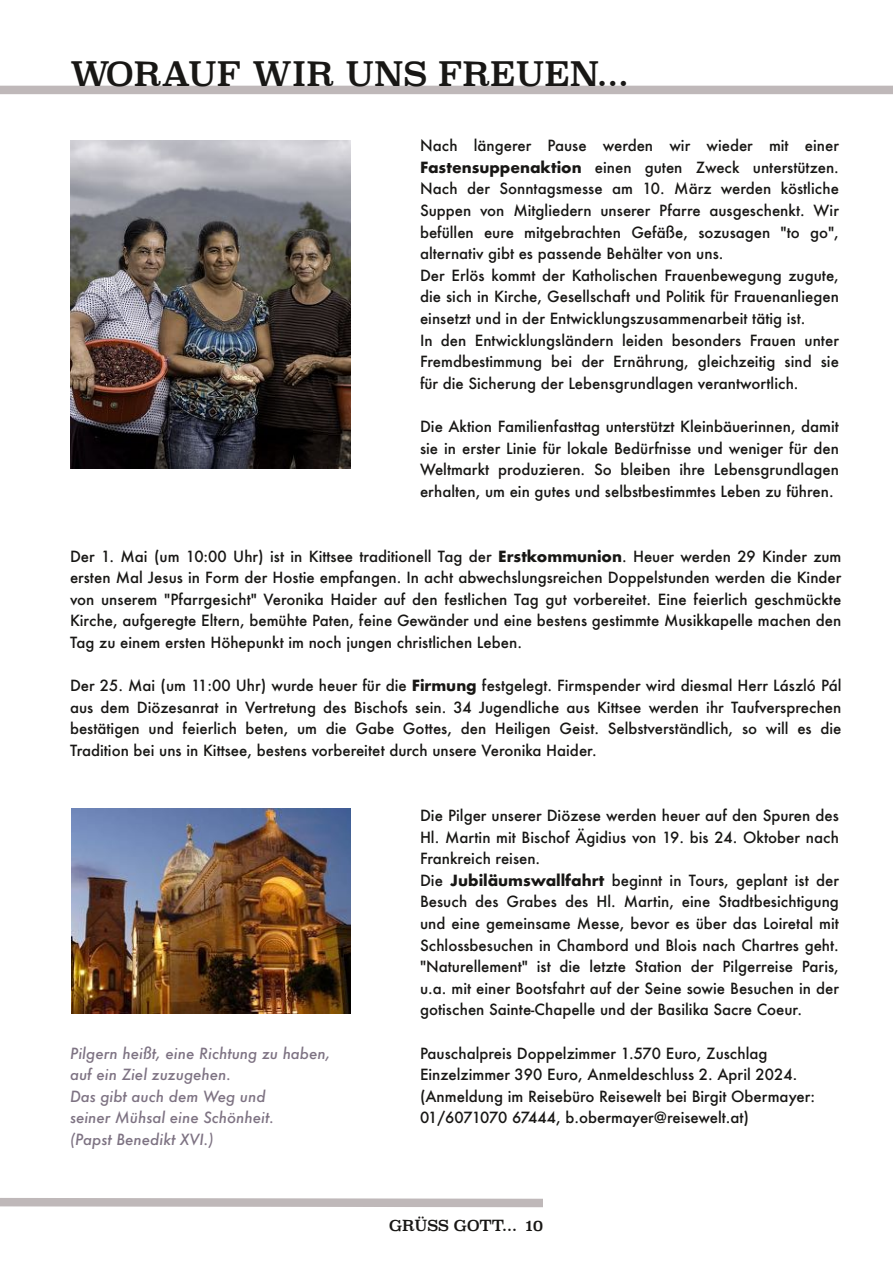
<style>
.page{position:relative;width:893px;height:1263px;background:#fff}
.page>*{position:absolute;margin:0;border:0;box-sizing:border-box;transform-origin:0 0}
.t1{font:33px "Superclarendon";color:#181715}
.t2{font:500 15px/21.6px "Futura";color:#181715;text-align:justify}
.t3{font:italic 500 15px/21.6px "Futura";color:#7e7383}
.t4{font:15px "Superclarendon";color:#181715}
.s1{font-weight:700}
.s2{font-family:"Arial";font-weight:400;font-size:18px}
</style>
<div class="page">
<img style="left:71px;top:809px;width:279px;height:204px">
<img style="left:70px;top:140px;width:280px;height:328px">
<div style="left:0;top:86px;width:893px;height:8px;background:#bfb8b9"></div>
<svg style="left:0;top:1198px;width:543px;height:10px;background:#c8c2c3"></svg>
<h1 class="t1" style="left:70px;top:54px;width:561px">WORAUF WIR UNS FREUEN...</h1>
<p class="t2" style="left:420px;top:135px;width:420px;text-align:left">Nach längerer Pause werden wir wieder mit einer <span class="s1">Fastensuppenaktion</span> einen guten Zweck unterstützen.<br>Nach der Sonntagsmesse am 10. März werden köstliche Suppen von Mitgliedern unserer Pfarre ausgeschenkt. Wir befüllen eure mitgebrachten Gefäße, sozusagen "to go", alternativ gibt es passende Behälter von uns.<br>Der Erlös kommt der Katholischen Frauenbewegung zugute, die sich in Kirche, Gesellschaft und Politik für Frauenanliegen einsetzt und in der Entwicklungszusammenarbeit tätig ist.<br>In den Entwicklungsländern leiden besonders Frauen unter Fremdbestimmung bei der Ernährung, gleichzeitig sind sie für die Sicherung der Lebensgrundlagen verantwortlich.</p>
<p class="t2" style="left:420px;top:415px;width:420px">Die Aktion Familienfasttag unterstützt Kleinbäuerinnen, damit sie in erster Linie für lokale Bedürfnisse und weniger für den Weltmarkt produzieren. So bleiben ihre Lebensgrundlagen erhalten, um ein gutes und selbstbestimmtes Leben zu führen.</p>
<p class="t2" style="left:70px;top:545px;width:773px">Der 1. Mai (um 10:00 Uhr) ist in Kittsee traditionell Tag der <span class="s1">Erstkommunion</span>. Heuer werden 29 Kinder zum ersten Mal Jesus in Form der Hostie empfangen. In acht abwechslungsreichen Doppelstunden werden die Kinder von unserem "Pfarrgesicht" Veronika Haider auf den festlichen Tag gut vorbereitet. Eine feierlich geschmückte Kirche, aufgeregte Eltern, bemühte Paten, feine Gewänder und eine bestens gestimmte Musikkapelle machen den Tag zu einem ersten Höhepunkt im noch jungen christlichen Leben.</p>
<p class="t2" style="left:70px;top:675px;width:773px">Der 25. Mai (um 11:00 Uhr) wurde heuer für die <span class="s1">Firmung</span> festgelegt. Firmspender wird diesmal Herr László Pál aus dem Diözesanrat in Vertretung des Bischofs sein. 34 Jugendliche aus Kittsee werden ihr Taufversprechen bestätigen und feierlich beten, um die Gabe Gottes, den Heiligen Geist. Selbstverständlich, so will es die Tradition bei uns in Kittsee, bestens vorbereitet durch unsere Veronika Haider.</p>
<p class="t3" style="left:70px;top:1042px;width:262px">Pilgern heißt, eine Richtung zu haben, auf ein Ziel zuzugehen.<br>Das gibt auch dem Weg und<br>seiner Mühsal eine Schönheit.<br>(Papst Benedikt XVI.)</p>
<p class="t2" style="left:420px;top:804px;width:420px;text-align:left">Die Pilger unserer Diözese werden heuer auf den Spuren des Hl. Martin mit Bischof Ägidius von 19. bis 24. Oktober nach Frankreich reisen.<br>Die <span class="s1">Jubiläumswallfahrt</span> beginnt in Tours, geplant ist der Besuch des Grabes des Hl. Martin, eine Stadtbesichtigung und eine gemeinsame Messe, bevor es über das Loiretal mit Schlossbesuchen in Chambord und Blois nach Chartres geht. "Naturellement" ist die letzte Station der Pilgerreise Paris, u.a. mit einer Bootsfahrt auf der Seine sowie Besuchen in der gotischen Sainte-Chapelle und der Basilika Sacre Coeur.</p>
<p class="t2" style="left:420px;top:1042px;width:397px;text-align:left">Pauschalpreis Doppelzimmer 1.570 Euro, Zuschlag Einzelzimmer 390 Euro, Anmeldeschluss 2. April 2024<span class="s2">. </span>(Anmeldung im Reisebüro Reisewelt bei Birgit Obermayer:<br>01/6071070 67444, b.obermayer@reisewelt.at)</p>
<p class="t4" style="left:389px;top:1217px;width:156px">GRÜSS GOTT... 10</p>
</div>
